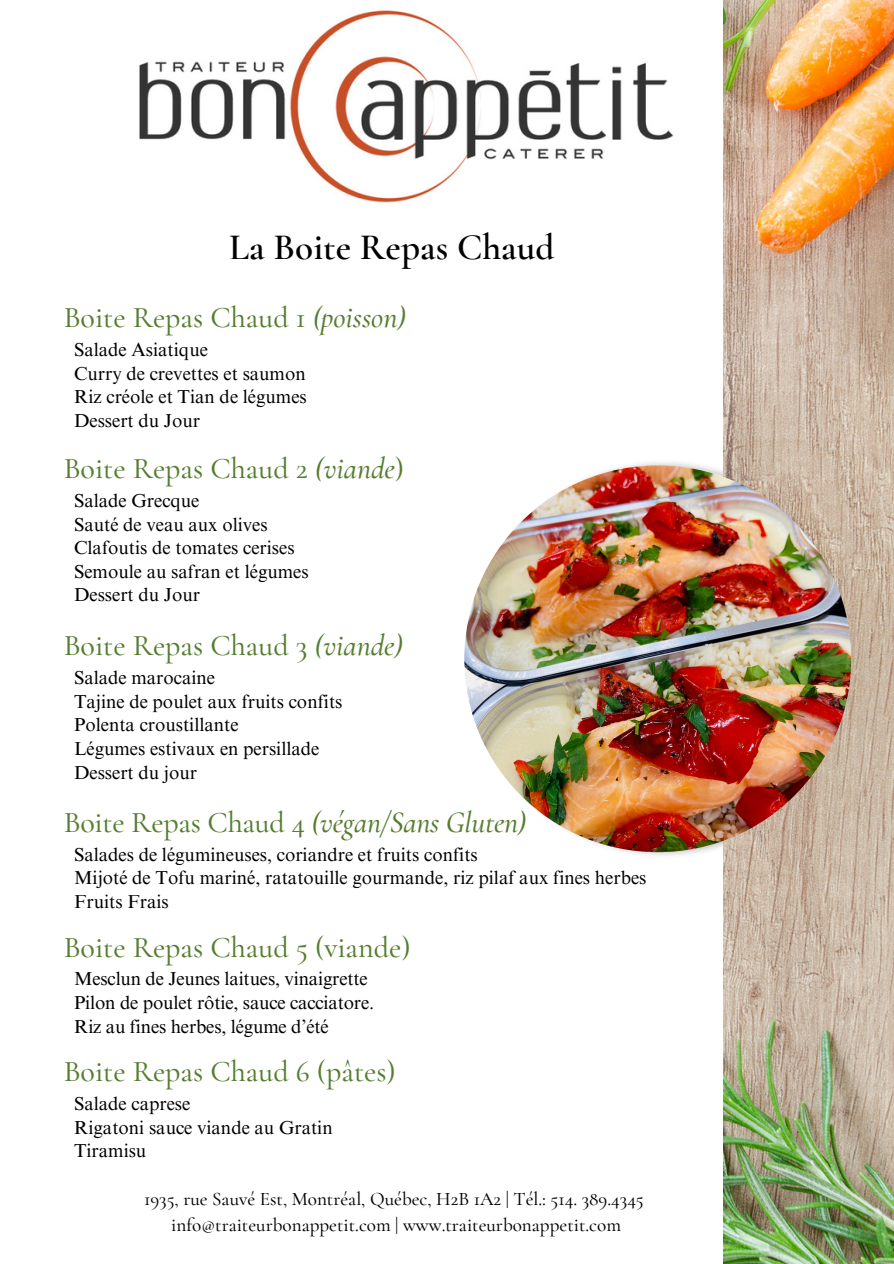
<style>
.page{position:relative;width:894px;height:1264px;background:#fff}
.page>*{position:absolute;margin:0;border:0;box-sizing:border-box;transform-origin:0 0}
.t1{font:600 37.2px "Cormorant Garamond";color:#000}
.t2{font:500 30px "Cormorant Garamond";color:#567d2f}
.t3{font:italic 500 30px "Cormorant Garamond";letter-spacing:-.01em;color:#567d2f}
.t4{font:500 19.2px/26px "Cormorant Garamond";color:#000;text-align:center}
.t5{font:18.75px "Times NRMT Pro";color:#000}
.s1{font-style:italic}
.s2{font-style:normal}
</style>
<div class="page">
<img style="left:469px;top:462px;width:254px;height:394px">
<img style="left:139px;top:10px;width:535px;height:193px">
<img style="left:723px;top:0;width:170px;height:1263px">
<img style="left:464px;top:465px;width:387px;height:387px;border-radius:50%">
<h1 class="t1" style="left:229px;top:225px;width:327px">La Boite Repas Chaud</h1>
<h2 class="t2" style="left:64px;top:299px;width:343px">Boite Repas Chaud 1 <span class="s1">(poisson)</span></h2>
<p class="t5" style="left:74px;top:342px;width:135px">Salade Asiatique</p>
<p class="t5" style="left:74px;top:366px;width:233px">Curry de crevettes et saumon</p>
<p class="t5" style="left:74px;top:390px;width:234px">Riz créole et Tian de légumes</p>
<p class="t5" style="left:74px;top:413px;width:127px">Dessert du Jour</p>
<h2 class="t2" style="left:64px;top:450px;width:342px">Boite Repas Chaud 2 <span class="s1">(viande</span>)</h2>
<h2 class="t5" style="left:74px;top:493px;width:127px">Salade Grecque</h2>
<p class="t5" style="left:74px;top:517px;width:195px">Sauté de veau aux olives</p>
<p class="t5" style="left:74px;top:540px;width:222px">Clafoutis de tomates cerises</p>
<p class="t5" style="left:74px;top:564px;width:236px">Semoule au safran et légumes</p>
<p class="t5" style="left:74px;top:588px;width:127px">Dessert du Jour</p>
<p class="t2" style="left:64px;top:627px;width:341px">Boite Repas Chaud 3 <span class="s1">(viande)</span></p>
<p class="t5" style="left:74px;top:670px;width:142px">Salade marocaine</p>
<p class="t5" style="left:74px;top:694px;width:270px">Tajine de poulet aux fruits confits</p>
<p class="t5" style="left:74px;top:717px;width:166px">Polenta croustillante</p>
<p class="t5" style="left:74px;top:741px;width:247px">Légumes estivaux en persillade</p>
<p class="t5" style="left:74px;top:765px;width:124px">Dessert du jour</p>
<p class="t3" style="left:64px;top:804px;width:464px"><span class="s2">Boite Repas Chaud 4</span> (végan/Sans Gluten)</p>
<h2 class="t5" style="left:74px;top:847px;width:405px">Salades de légumineuses, coriandre et fruits confits</h2>
<p class="t5" style="left:74px;top:870px;width:573px">Mijoté de Tofu mariné, ratatouille gourmande, riz pilaf aux fines herbes</p>
<p class="t5" style="left:74px;top:894px;width:96px">Fruits Frais</p>
<p class="t2" style="left:64px;top:928px;width:348px">Boite Repas Chaud 5 (viande)</p>
<h2 class="t5" style="left:74px;top:971px;width:295px">Mesclun de Jeunes laitues, vinaigrette</h2>
<p class="t5" style="left:74px;top:995px;width:301px">Pilon de poulet rôtie, sauce cacciatore.</p>
<p class="t5" style="left:74px;top:1019px;width:256px">Riz au fines herbes, légume d’été</p>
<p class="t2" style="left:64px;top:1053px;width:333px">Boite Repas Chaud 6 (pâtes)</p>
<h2 class="t5" style="left:74px;top:1096px;width:118px">Salade caprese</h2>
<p class="t5" style="left:74px;top:1120px;width:260px">Rigatoni sauce viande au Gratin</p>
<p class="t5" style="left:74px;top:1143px;width:74px">Tiramisu</p>
<p class="t4" style="left:144px;top:1185px;width:501px">1935, rue Sauvé Est, Montréal, Québec, H2B 1A2 | Tél.: 514. 389.4345 info@traiteurbonappetit.com | www.traiteurbonappetit.com</p>
</div>
